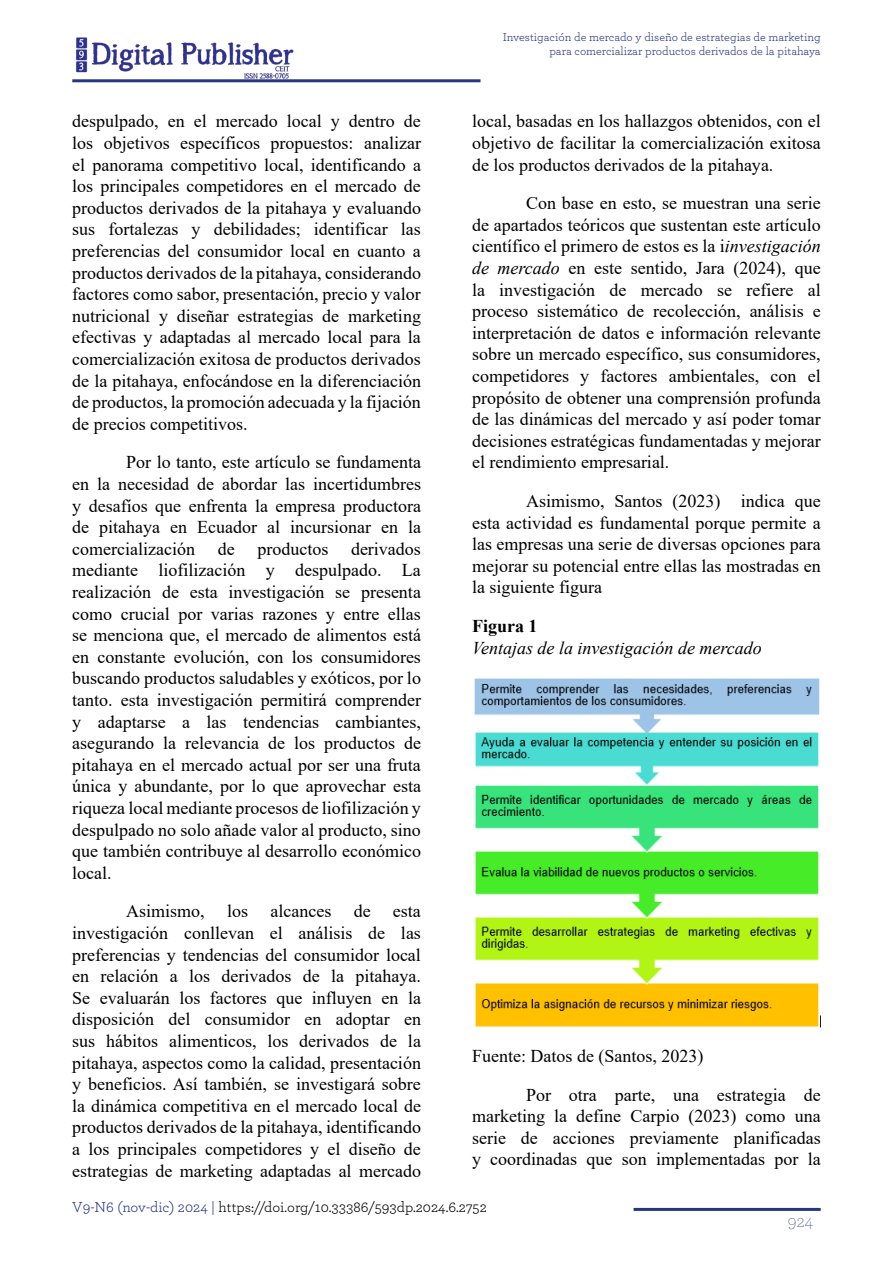
<style>
.page{position:relative;width:893px;height:1263px;background:#fff}
.page>*{position:absolute;margin:0;border:0;box-sizing:border-box;transform-origin:0 0}
.t1{font:18px/21.6px "Times New Roman";color:#000;text-align:justify}
.t2{font:italic 18px "Times New Roman";color:#000}
.t3{font:700 18px "Times New Roman";color:#000}
.t4{font:200 18px "Archer";color:#283583}
.t5{font:15px "Archer";color:#000}
.t6{font:12px/14.4px "Archer";color:#283583;text-align:right}
.s1{font-style:italic}
.s2{color:#283583}
</style>
<div class="page">
<hr style="left:72px;top:79px;width:408px;height:3px;background:#283583">
<img style="left:76px;top:37px;width:218px;height:42px">
<hr style="left:634px;top:1208px;width:187px;height:3px;background:#283583">
<img style="left:474px;top:678px;width:347px;height:350px">
<p class="t1" style="left:72px;top:110px;width:350px">despulpado, en el mercado local y dentro de los objetivos específicos propuestos: analizar el panorama competitivo local, identificando a los principales competidores en el mercado de productos derivados de la pitahaya y evaluando sus fortalezas y debilidades; identificar las preferencias del consumidor local en cuanto a productos derivados de la pitahaya, considerando factores como sabor, presentación, precio y valor nutricional y diseñar estrategias de marketing efectivas y adaptadas al mercado local para la comercialización exitosa de productos derivados de la pitahaya, enfocándose en la diferenciación de productos, la promoción adecuada y la fijación de precios competitivos.</p>
<p class="t1" style="left:72px;top:451px;width:350px;text-indent:54px">Por lo tanto, este artículo se fundamenta en la necesidad de abordar las incertidumbres y desafíos que enfrenta la empresa productora de pitahaya en Ecuador al incursionar en la comercialización</p>
<p class="t1" style="left:72px;top:537px;width:350px;text-indent:279px">derivados mediante liofilización y despulpado. La realización de esta investigación se presenta como crucial por varias razones y entre ellas se menciona que, el mercado de alimentos está en constante evolución, con los consumidores buscando productos saludables y exóticos, por lo tanto. esta investigación permitirá comprender y adaptarse a las tendencias cambiantes, asegurando la relevancia de los productos de pitahaya en el mercado actual por ser una fruta única y abundante, por lo que aprovechar esta riqueza local mediante procesos de liofilización y despulpado no solo añade valor al producto, sino que también contribuye al desarrollo económico local.</p>
<p class="t1" style="left:72px;top:900px;width:350px;text-indent:54px">Asimismo, los alcances de esta investigación conllevan el análisis de las preferencias y tendencias del consumidor local en relación a los derivados de la pitahaya.<br>Se evaluarán los factores que influyen en la disposición del consumidor en adoptar en sus hábitos alimenticos, los derivados de la pitahaya, aspectos como la calidad, presentación y beneficios. Así también, se investigará sobre la dinámica competitiva en el mercado local de productos derivados de la pitahaya, identificando a los principales competidores y el diseño de estrategias de marketing adaptadas al mercado</p>
<p class="t1" style="left:218px;top:537px;width:18px">de</p>
<p class="t1" style="left:257px;top:537px;width:72px">productos</p>
<p class="t6" style="left:503px;top:29px;width:319px">Investigación de mercado y diseño de estrategias de marketing para comercializar productos derivados de la pitahaya</p>
<p class="t1" style="left:472px;top:110px;width:350px">local, basadas en los hallazgos obtenidos, con el objetivo de facilitar la comercialización exitosa de los productos derivados de la pitahaya.</p>
<p class="t1" style="left:472px;top:192px;width:350px;text-indent:54px">Con base en esto, se muestran una serie de apartados teóricos que sustentan este artículo científico el primero de estos es la i<span class="s1">investigación de mercado</span> en este sentido, Jara (2024), que la investigación de mercado se refiere al proceso sistemático de recolección, análisis e interpretación de datos e información relevante sobre un mercado específico, sus consumidores, competidores y factores ambientales, con el propósito de obtener una comprensión profunda de las dinámicas del mercado y así poder tomar decisiones estratégicas fundamentadas y mejorar el rendimiento empresarial.</p>
<p class="t1" style="left:472px;top:490px;width:350px;text-indent:54px">Asimismo, Santos (2023) indica que esta actividad es fundamental porque permite a las empresas una serie de diversas opciones para mejorar su potencial entre ellas las mostradas en la siguiente figura</p>
<p class="t3" style="left:472px;top:613px;width:67px">Figura 1</p>
<p class="t2" style="left:472px;top:635px;width:291px">Ventajas de la investigación de mercado</p>
<p class="t1" style="left:526px;top:1036px;width:296px;line-height:38.5px;text-indent:-54px">Fuente: Datos de (Santos, 2023)<br>Por otra parte, una estrategia de</p>
<p class="t1" style="left:472px;top:1105px;width:350px">marketing la define Carpio (2023) como una serie de acciones previamente planificadas y coordinadas que son implementadas por la</p>
<p class="t5" style="left:72px;top:1196px;width:416px"><span class="s2">V9-N6 (nov-dic) 2024 |</span> https://doi.org/10.33386/593dp.2024.6.2752</p>
<p class="t4" style="left:788px;top:1209px;width:27px">924</p>
</div>
